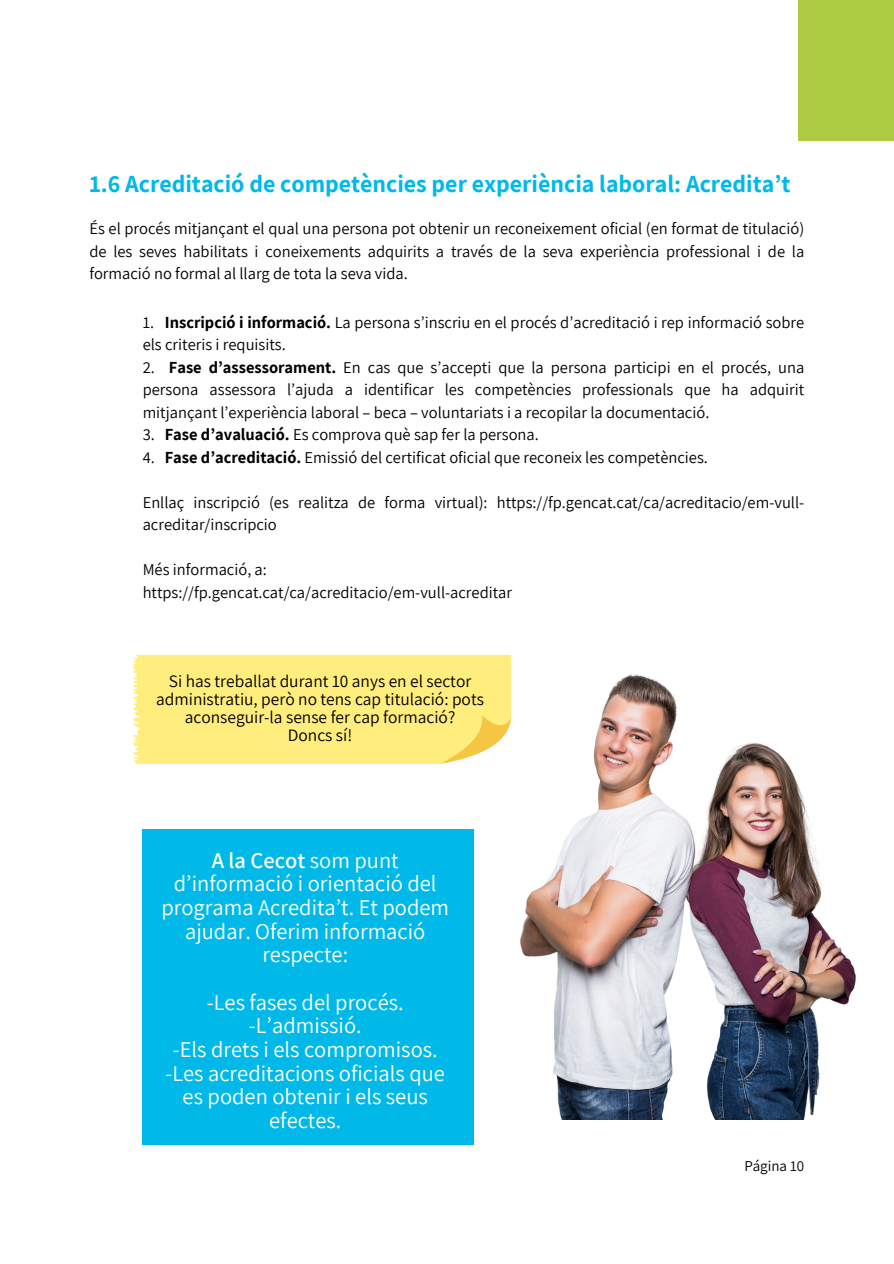
<style>
.page{position:relative;width:894px;height:1264px;background:#fff}
.page>*{position:absolute;margin:0;border:0;box-sizing:border-box;transform-origin:0 0}
.t1{font:700 24px "Assistant";color:#00b9e9}
.t2{font:22.5px/23.7px "Assistant";color:#fff;text-align:center}
.t3{font:17.4px/18px "Assistant";color:#000;text-align:center}
.t4{font:16.5px/22.5px "Assistant";color:#000}
.t5{font:15px "Assistant";color:#000}
.s1{font-weight:700}
.s2{font-weight:600}
</style>
<div class="page">
<div style="left:798px;top:0;width:94px;height:141px;background:#adcc44"></div>
<img style="left:291px;top:654px;width:565px;height:465px">
<div style="left:143px;top:829px;width:330px;height:315px;background:#00b9e9"></div>
<div style="left:133px;top:655px;width:378px;height:108px;background:#ffed7d"></div>
<h1 class="t1" style="left:89px;top:167px;width:702px">1.6 Acreditació de competències per experiència laboral: Acredita’t</h1>
<p class="t4" style="left:89px;top:217px;width:716px;text-align:justify">És el procés mitjançant el qual una persona pot obtenir un reconeixement oficial (en format de titulació) de les seves habilitats i coneixements adquirits a través de la seva experiència professional i de la formació no formal al llarg de tota la seva vida.</p>
<p class="t4" style="left:143px;top:310px;width:663px">1. <span class="s1">Inscripció i informació.</span> La persona s’inscriu en el procés d’acreditació i rep informació sobre els criteris i requisits.</p>
<p class="t4" style="left:143px;top:355px;width:663px;text-align:justify">2. <span class="s1">Fase d’assessorament.</span> En cas que s’accepti que la persona participi en el procés, una persona assessora l’ajuda a identificar les competències professionals que ha adquirit mitjançant l’experiència laboral – beca – voluntariats i a recopilar la documentació.</p>
<p class="t4" style="left:143px;top:423px;width:397px">3. <span class="s1">Fase d’avaluació.</span> Es comprova què sap fer la persona.</p>
<p class="t4" style="left:143px;top:445px;width:566px">4. <span class="s1">Fase d’acreditació.</span> Emissió del certificat oficial que reconeix les competències.</p>
<p class="t4" style="left:143px;top:490px;width:663px">Enllaç inscripció (es realitza de forma virtual): https://fp.gencat.cat/ca/acreditacio/em-vull&shy;acreditar/inscripcio</p>
<p class="t4" style="left:143px;top:558px;width:371px">Més informació, a: https://fp.gencat.cat/ca/acreditacio/em-vull-acreditar</p>
<p class="t3" style="left:156px;top:671px;width:329px">Si has treballat durant 10 anys en el sector administratiu, però no tens cap titulació: pots aconseguir-la sense fer cap formació?<br>Doncs sí!</p>
<h2 class="t2" style="left:161px;top:847px;width:289px"><span class="s2">A la Cecot</span> som punt d’informació i orientació del programa Acredita’t. Et podem ajudar. Oferim informació respecte:</h2>
<h2 class="t2" style="left:165px;top:989px;width:281px">-Les fases del procés. -L’admissió.<br>-Els drets i els compromisos. -Les acreditacions oficials que es poden obtenir i els seus efectes.</h2>
<p class="t5" style="left:744px;top:1155px;width:61px">Página 10</p>
</div>
